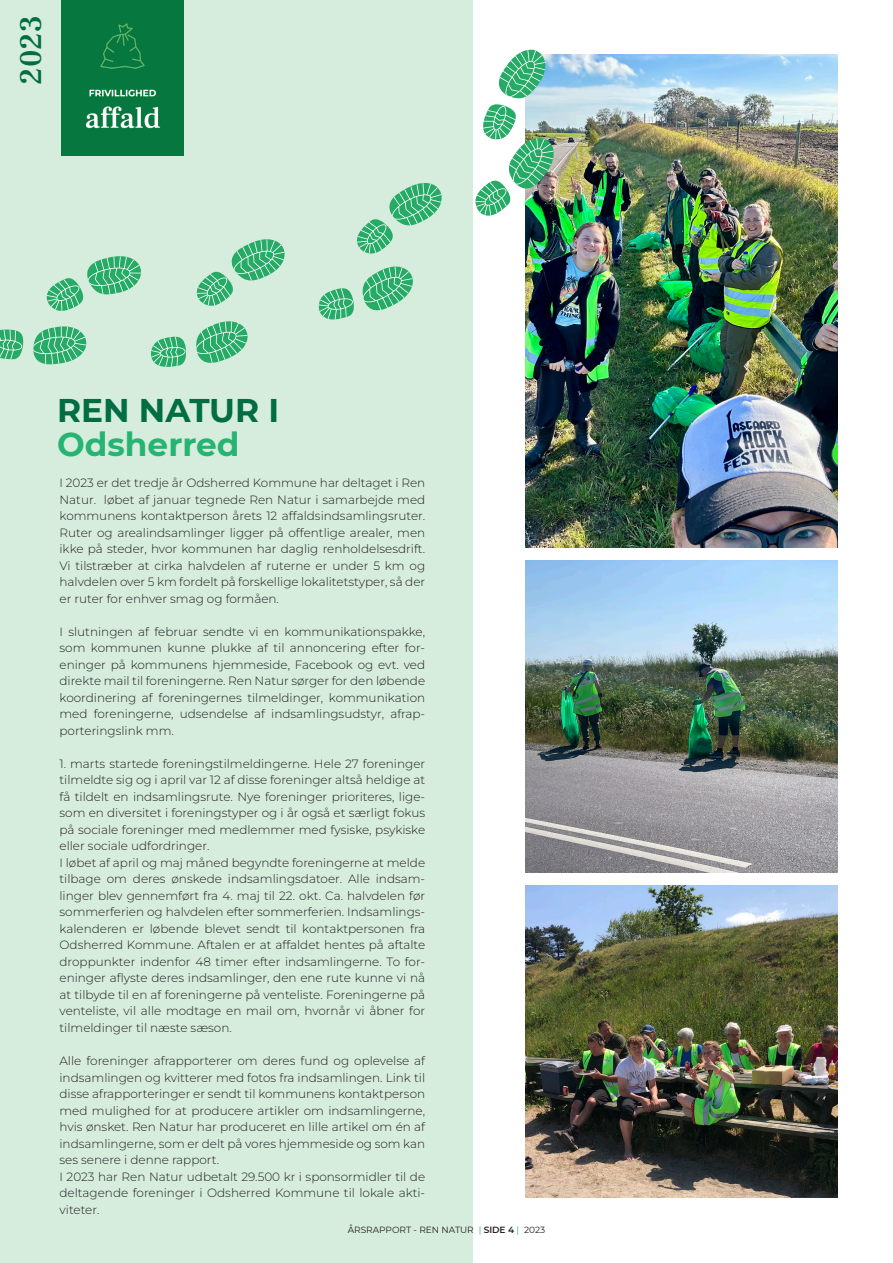
<style>
.page{position:relative;width:893px;height:1263px;background:#fff}
.page>*{position:absolute;margin:0;border:0;box-sizing:border-box;transform-origin:0 0}
.BRØD_TEKST{font:700 32.85px "Montserrat";color:#006d43}
.BRØD_TEKST-2{font:700 32.85px "Montserrat";color:#26b472}
.BRØD_TEKST-3{font:500 30.75px "Frank Ruhl Libre";color:#006d43}
.BRØD_TEKST-4{font:100 12px/16.5px "Montserrat";color:#231f20;text-align:justify}
.INDHOLD_OG_SIDE{font:9px "Montserrat";color:#231f20}
.s1{color:#26b472}
.s2{font-weight:600}
</style>
<div class="page">
<div style="left:0;top:0;width:472px;height:1263px;background:#d6ecdd"></div>
<img style="left:61px;top:0;width:123px;height:155px">
<img style="left:526px;top:54px;width:312px;height:493px">
<img style="left:526px;top:560px;width:312px;height:312px">
<img style="left:525px;top:885px;width:312px;height:312px">
<svg style="left:47px;top:256px;width:94px;height:55px"></svg>
<svg style="left:33px;top:326px;width:54px;height:39px"></svg>
<svg style="left:0;top:329px;width:24px;height:30px"></svg>
<svg style="left:196px;top:239px;width:89px;height:67px"></svg>
<svg style="left:196px;top:321px;width:52px;height:42px"></svg>
<svg style="left:151px;top:336px;width:35px;height:31px"></svg>
<svg style="left:318px;top:183px;width:124px;height:137px"></svg>
<svg style="left:475px;top:49px;width:80px;height:169px"></svg>
<p class="BRØD_TEKST-3" style="left:12px;top:84px;width:71px;rotate:-90deg">2023</p>
<p class="BRØD_TEKST" style="left:57px;top:386px;width:224px">REN NATUR I</p>
<p class="BRØD_TEKST-2" style="left:57px;top:421px;width:184px">Odsherred</p>
<p class="BRØD_TEKST-4" style="left:60px;top:475px;width:367px">I 2023 er det tredje år Odsherred Kommune har deltaget i Ren Natur. løbet af januar tegnede Ren Natur i samarbejde med kommunens kontaktperson årets 12 affaldsindsamlingsruter.<br>Ruter og arealindsamlinger ligger på offentlige arealer, men ikke på steder, hvor kommunen har daglig renholdelsesdrift.<br>Vi tilstræber at cirka halvdelen af ruterne er under 5 km og halvdelen over 5 km fordelt på forskellige lokalitetstyper, så der er ruter for enhver smag og formåen.</p>
<p class="BRØD_TEKST-4" style="left:60px;top:623px;width:367px">I slutningen af februar sendte vi en kommunikationspakke, som kommunen kunne plukke af til annoncering efter for&shy;eninger på kommunens hjemmeside, Facebook og evt. ved direkte mail til foreningerne. Ren Natur sørger for den løbende koordinering af foreningernes tilmeldinger, kommunikation med foreningerne, udsendelse af indsamlingsudstyr, afrap&shy;porteringslink mm.</p>
<p class="BRØD_TEKST-4" style="left:60px;top:755px;width:367px">1. marts startede foreningstilmeldingerne. Hele 27 foreninger tilmeldte sig og i april var 12 af disse foreninger altså heldige at få tildelt en indsamlingsrute. Nye foreninger prioriteres, lige&shy;som en diversitet i foreningstyper og i år også et særligt fokus på sociale foreninger med medlemmer med fysiske, psykiske eller sociale udfordringer.</p>
<p class="BRØD_TEKST-4" style="left:60px;top:854px;width:367px">I løbet af april og maj måned begyndte foreningerne at melde tilbage om deres ønskede indsamlingsdatoer. Alle indsam&shy;linger blev gennemført fra 4. maj til 22. okt. Ca. halvdelen før sommerferien og halvdelen efter sommerferien. Indsamlings&shy;kalenderen er løbende blevet sendt til kontaktpersonen fra Odsherred Kommune. Aftalen er at affaldet hentes på aftalte droppunkter indenfor 48 timer efter indsamlingerne. To for&shy;eninger aflyste deres indsamlinger, den ene rute kunne vi nå at tilbyde til en af foreningerne på venteliste. Foreningerne på venteliste, vil alle modtage en mail om, hvornår vi åbner for tilmeldinger til næste sæson.</p>
<p class="BRØD_TEKST-4" style="left:60px;top:1052px;width:367px">Alle foreninger afrapporterer om deres fund og oplevelse af indsamlingen og kvitterer med fotos fra indsamlingen. Link til disse afrapporteringer er sendt til kommunens kontaktperson med mulighed for at producere artikler om indsamlingerne, hvis ønsket. Ren Natur har produceret en lille artikel om én af indsamlingerne, som er delt på vores hjemmeside og som kan ses senere i denne rapport.</p>
<p class="BRØD_TEKST-4" style="left:60px;top:1168px;width:367px">I 2023 har Ren Natur udbetalt 29.500 kr i sponsormidler til de deltagende foreninger i Odsherred Kommune til lokale akti&shy;viteter.</p>
<p class="INDHOLD_OG_SIDE" style="left:348px;top:1224px;width:199px">ÅRSRAPPORT - REN NATUR <span class="s1">|</span> <span class="s2">SIDE 4</span> <span class="s1">|</span> 2023</p>
</div>
